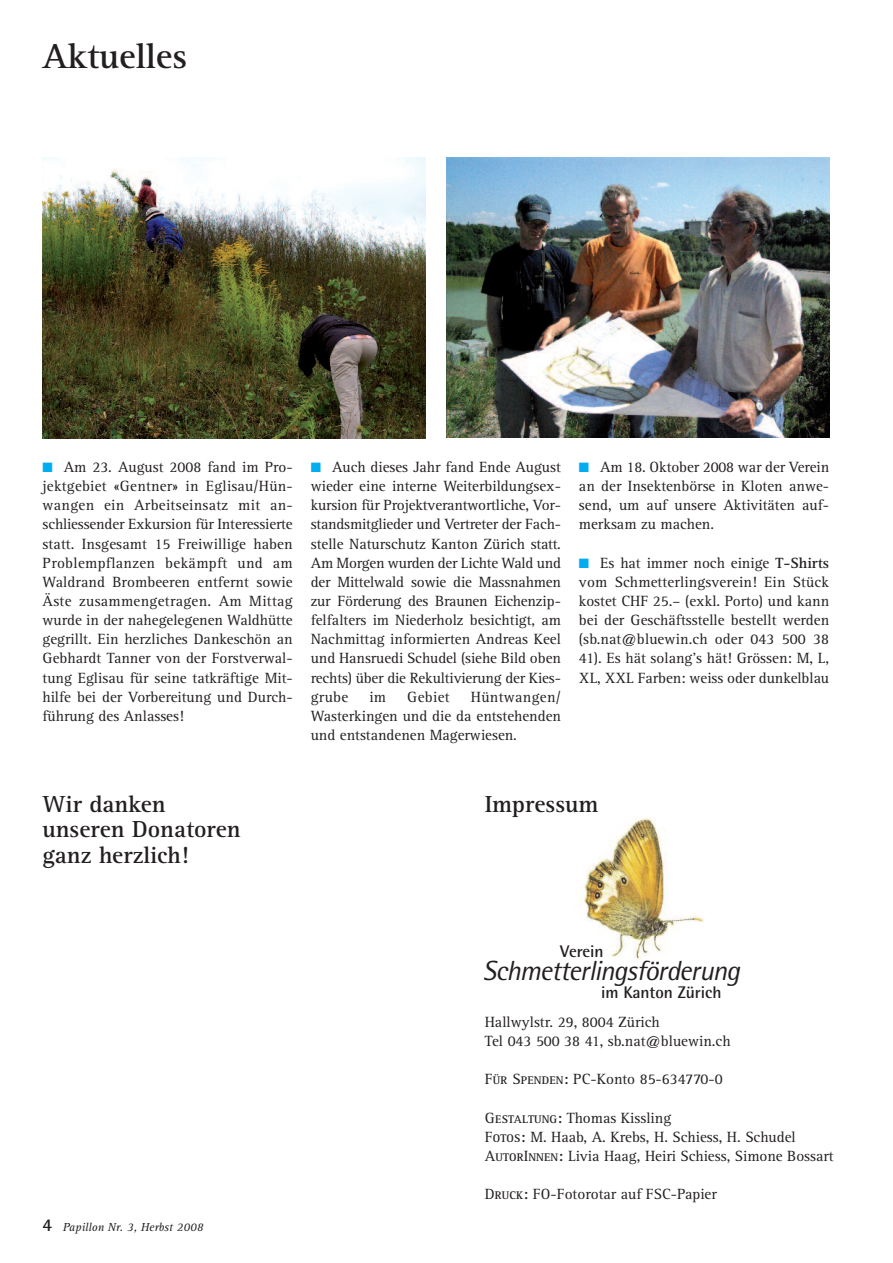
<style>
.page{position:relative;width:893px;height:1263px;background:#fff}
.page>*{position:absolute;margin:0;border:0;box-sizing:border-box;transform-origin:0 0}
.t1{font:700 36px "Rotis Serif";color:#231f20}
.t2{font:italic 27.6px "Rotis Semi Sans";letter-spacing:-.035em;color:#231f20}
.t3{font:700 24px/25.5px "Rotis Serif";color:#231f20}
.t4{font:700 16.95px "Rotis Semi Sans";color:#231f20}
.t5{font:15.3px/19.2px "Rotis Serif";color:#231f20;text-align:justify}
.t6{font:italic 12px "Rotis Serif";color:#231f20}
.t7{font:12px "Rotis Semi Sans";color:#231f20}
.s1{color:#00aeef}
.s2{font-weight:700}
.s3{font-family:"Rotis Sans Serif";font-weight:700;font-style:normal;font-size:18px}
.s4{font-weight:700;font-size:11.55px}
</style>
<div class="page">
<img style="left:581px;top:817px;width:123px;height:144px">
<img style="left:43px;top:157px;width:382px;height:281px">
<img style="left:446px;top:157px;width:383px;height:281px">
<h1 class="t1" style="left:43px;top:44px;width:146px">Aktuelles</h1>
<p class="t5" style="left:43px;top:459px;width:252px"><span class="s1">■</span> Am 23. August 2008 fand im Pro&shy;jektgebiet «Gentner» in Eglisau/Hün&shy;wangen ein Arbeitseinsatz mit an&shy;schliessender Exkursion für Interessierte statt. Insgesamt 15 Freiwillige haben Problempflanzen bekämpft und am Waldrand Brombeeren entfernt sowie Äste zusammengetragen. Am Mittag wurde in der nahegelegenen Waldhütte gegrillt. Ein herzliches Dankeschön an Gebhardt Tanner von der Forstverwal&shy;tung Eglisau für seine tatkräftige Mit&shy;hilfe bei der Vorbereitung und Durch&shy;führung des Anlasses!</p>
<p class="t5" style="left:311px;top:459px;width:252px"><span class="s1">■</span> Auch dieses Jahr fand Ende August wieder eine interne Weiterbildungsex&shy;kursion für Projektverantwortliche, Vor&shy;standsmitglieder und Vertreter der Fach&shy;stelle Naturschutz Kanton Zürich statt.<br>Am Morgen wurden der Lichte Wald und der Mittelwald sowie die Massnahmen zur Förderung des Braunen Eichenzip&shy;felfalters im Niederholz besichtigt, am Nachmittag informierten Andreas Keel und Hansruedi Schudel (siehe Bild oben rechts) über die Rekultivierung der Kies&shy;grube</p>
<p class="t5" style="left:311px;top:688px;width:252px;text-indent:160px">Hüntwangen/ Wasterkingen und die da entstehenden und entstandenen Magerwiesen.</p>
<p class="t5" style="left:369px;top:688px;width:18px">im</p>
<p class="t5" style="left:407px;top:688px;width:44px">Gebiet</p>
<p class="t5" style="left:579px;top:459px;width:252px"><span class="s1">■</span> Am 18. Oktober 2008 war der Verein an der Insektenbörse in Kloten anwe&shy;send, um auf unsere Aktivitäten auf&shy;merksam zu machen.</p>
<p class="t5" style="left:579px;top:555px;width:252px"><span class="s1">■</span> Es hat immer noch einige <span class="s2">T-Shirts </span>vom Schmetterlingsverein! Ein Stück kostet CHF 25.– (exkl. Porto) und kann bei der Geschäftsstelle bestellt werden (sb.nat@bluewin.ch oder 043 500 38<br>41). Es hät solang’s hät! Grössen: M, L, XL, XXL Farben: weiss oder dunkelblau</p>
<h3 class="t3" style="left:43px;top:794px;width:200px">Wir danken unseren Donatoren ganz herzlich!</h3>
<p class="t6" style="left:43px;top:1223px;width:162px"><span class="s3">4</span> Papillon Nr. 3, Herbst 2008</p>
<h3 class="t3" style="left:485px;top:794px;width:115px">Impressum</h3>
<p class="t4" style="left:560px;top:946px;width:45px">Verein</p>
<h2 class="t2" style="left:483px;top:961px;width:259px">Schmetterlingsförderung</h2>
<p class="t4" style="left:601px;top:986px;width:122px">im Kanton Zürich</p>
<p class="t7" style="left:602px;top:1015px;width:9px">H</p>
<p class="t5" style="left:485px;top:1014px;width:247px">Hallwylstr. 29, 8004 Zürich<br>Tel 043 500 38 41, sb.nat@bluewin.ch</p>
<p class="t5" style="left:485px;top:1071px;width:239px">F<span class="s4">ÜR</span> S<span class="s4">PENDEN</span><span class="s2">:</span> PC-Konto 85-634770-0</p>
<p class="t5" style="left:485px;top:1109px;width:350px;text-align:left">G<span class="s4">ESTALTUNG</span><span class="s2">:</span> Thomas Kissling<br>F<span class="s4">OTOS</span><span class="s2">:</span> M. Haab, A. Krebs, H. Schiess, H. Schudel<br>A<span class="s4">UTOR</span>I<span class="s4">NNEN</span><span class="s2">:</span> Livia Haag, Heiri Schiess, Simone Bossart</p>
<p class="t5" style="left:485px;top:1186px;width:234px">D<span class="s4">RUCK</span><span class="s2">:</span> FO-Fotorotar auf FSC-Papier</p>
</div>
